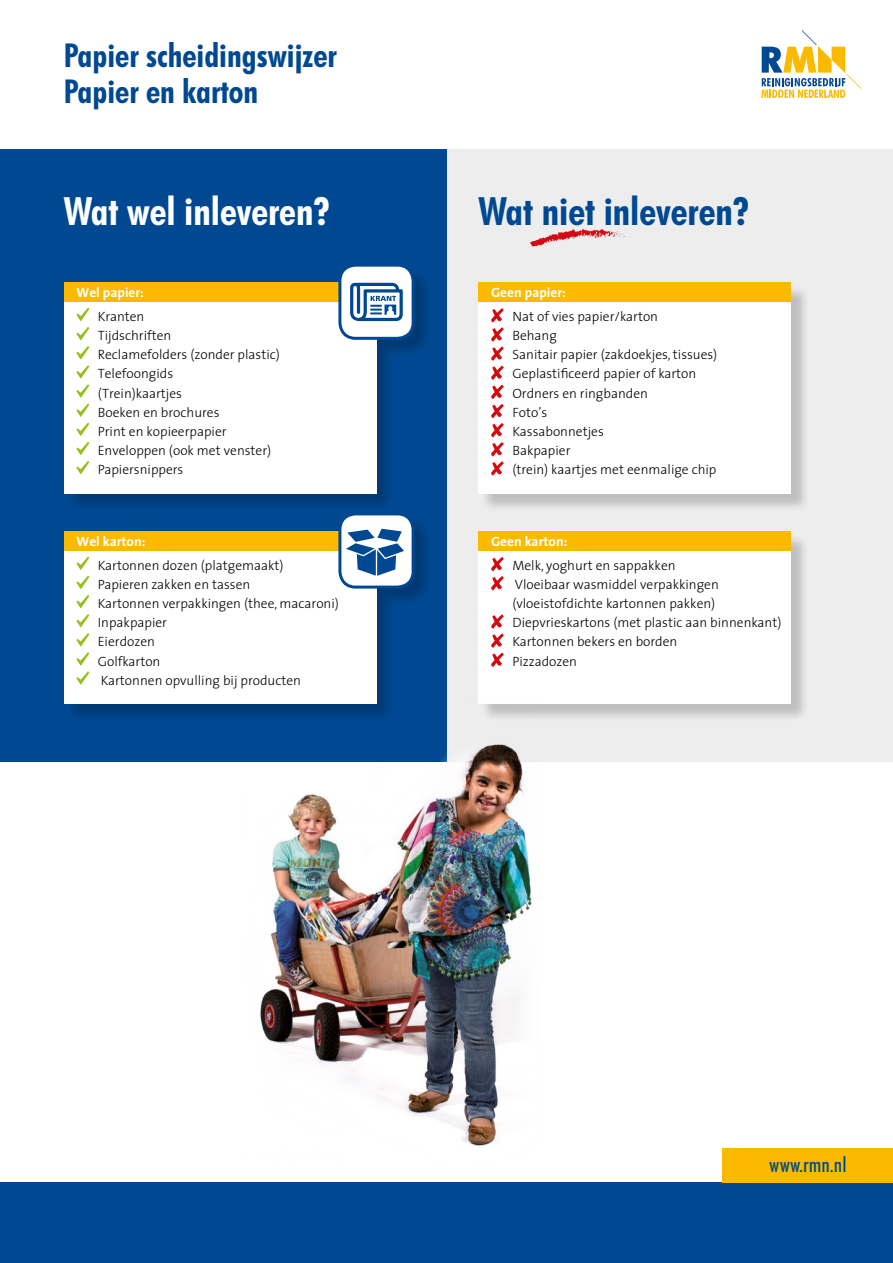
<style>
.page{position:relative;width:893px;height:1263px;background:#fff}
.page>*{position:absolute;margin:0;border:0;box-sizing:border-box;transform-origin:0 0}
.t1{font:700 condensed 39px "Futura BT";color:#004992}
.t2{font:700 condensed 39px "Futura BT";color:#fff}
.t3{font:700 condensed 33px/36px "Futura BT";color:#004992}
.t4{font:500 condensed 21px "Futura BT";color:#004992}
.t5{font:300 13.5px/19.2px "The Sans";color:#000}
.t6{font:700 13.5px "The Sans";color:#fff}
</style>
<div class="page">
<div style="left:446px;top:149px;width:447px;height:612px;background:#ededed"></div>
<div style="left:0;top:1182px;width:893px;height:81px;background:#004992"></div>
<div style="left:723px;top:1148px;width:170px;height:34px;background:#fbba00"></div>
<div style="left:0;top:149px;width:446px;height:612px;background:#004992"></div>
<svg style="left:529px;top:228px;width:96px;height:19px"></svg>
<svg style="left:761px;top:30px;width:100px;height:68px"></svg>
<div style="left:66px;top:266px;width:367px;height:246px;background:#000;opacity:.2"></div>
<div style="left:64px;top:302px;width:312px;height:191px;background:#fff"></div>
<svg style="left:76px;top:308px;width:13px;height:13px"></svg>
<svg style="left:76px;top:327px;width:13px;height:13px"></svg>
<svg style="left:76px;top:346px;width:13px;height:13px"></svg>
<svg style="left:76px;top:365px;width:13px;height:52px"></svg>
<svg style="left:76px;top:423px;width:13px;height:13px"></svg>
<svg style="left:76px;top:442px;width:13px;height:13px"></svg>
<svg style="left:76px;top:461px;width:13px;height:13px"></svg>
<div style="left:64px;top:283px;width:312px;height:19px;background:#fbba00"></div>
<div style="left:340px;top:265px;width:73px;height:73px;background:#fff;border-radius:16px"></div>
<div style="left:338px;top:264px;width:77px;height:76px;border:3px solid #004992;border-radius:16px"></div>
<div style="left:481px;top:285px;width:329px;height:227px;background:#000;opacity:.2"></div>
<div style="left:478px;top:302px;width:313px;height:191px;background:#fff"></div>
<svg style="left:491px;top:308px;width:13px;height:168px"></svg>
<div style="left:478px;top:283px;width:313px;height:19px;background:#fbba00"></div>
<div style="left:66px;top:515px;width:367px;height:207px;background:#000;opacity:.2"></div>
<div style="left:64px;top:551px;width:312px;height:153px;background:#fff"></div>
<svg style="left:76px;top:557px;width:13px;height:13px"></svg>
<svg style="left:76px;top:576px;width:13px;height:13px"></svg>
<svg style="left:76px;top:595px;width:13px;height:13px"></svg>
<svg style="left:76px;top:614px;width:13px;height:13px"></svg>
<svg style="left:76px;top:633px;width:13px;height:13px"></svg>
<svg style="left:76px;top:652px;width:13px;height:33px"></svg>
<div style="left:64px;top:531px;width:312px;height:20px;background:#fbba00"></div>
<div style="left:340px;top:514px;width:73px;height:73px;background:#fff;border-radius:16px"></div>
<div style="left:338px;top:512px;width:77px;height:77px;border:3px solid #004992;border-radius:16px"></div>
<div style="left:481px;top:534px;width:329px;height:189px;background:#000;opacity:.2"></div>
<div style="left:478px;top:551px;width:313px;height:153px;background:#fff"></div>
<svg style="left:491px;top:557px;width:13px;height:33px"></svg>
<svg style="left:491px;top:614px;width:13px;height:53px"></svg>
<div style="left:478px;top:531px;width:313px;height:20px;background:#fbba00"></div>
<svg style="left:350px;top:283px;width:53px;height:38px"></svg>
<img style="left:242px;top:698px;width:309px;height:448px">
<svg style="left:346px;top:529px;width:58px;height:47px"></svg>
<h2 class="t3" style="left:64px;top:37px;width:275px">Papier scheidingswijzer<br>Papier en karton</h2>
<h1 class="t2" style="left:64px;top:188px;width:268px">Wat wel inleveren?</h1>
<h1 class="t1" style="left:478px;top:188px;width:273px">Wat niet inleveren?</h1>
<p class="t6" style="left:77px;top:282px;width:69px">Wel papier:</p>
<p class="t5" style="left:98px;top:306px;width:184px">Kranten<br>Tijdschriften<br>Reclamefolders (zonder plastic)<br>Telefoongids<br>(Trein)kaartjes<br>Boeken en brochures<br>Print en kopieerpapier<br>Enveloppen (ook met venster)<br>Papiersnippers</p>
<p class="t6" style="left:77px;top:530px;width:70px">Wel karton:</p>
<p class="t5" style="left:98px;top:555px;width:243px">Kartonnen dozen (platgemaakt)<br>Papieren zakken en tassen<br>Kartonnen verpakkingen (thee, macaroni)<br>Inpakpapier<br>Eierdozen<br>Golfkarton<br>Kartonnen opvulling bij producten</p>
<p class="t6" style="left:491px;top:282px;width:76px">Geen papier:</p>
<p class="t5" style="left:512px;top:306px;width:206px">Nat of vies papier/karton<br>Behang<br>Sanitair papier (zakdoekjes, tissues)<br>Geplastificeerd papier of karton<br>Ordners en ringbanden<br>Foto’s<br>Kassabonnetjes<br>Bakpapier<br>(trein) kaartjes met eenmalige chip</p>
<p class="t6" style="left:491px;top:530px;width:78px">Geen karton:</p>
<p class="t5" style="left:512px;top:555px;width:271px">Melk, yoghurt en sappakken<br>Vloeibaar wasmiddel verpakkingen (vloeistofdichte kartonnen pakken)<br>Diepvrieskartons (met plastic aan binnenkant)<br>Kartonnen bekers en borden<br>Pizzadozen</p>
<h3 class="t4" style="left:769px;top:1151px;width:79px">www.rmn.nl</h3>
</div>
